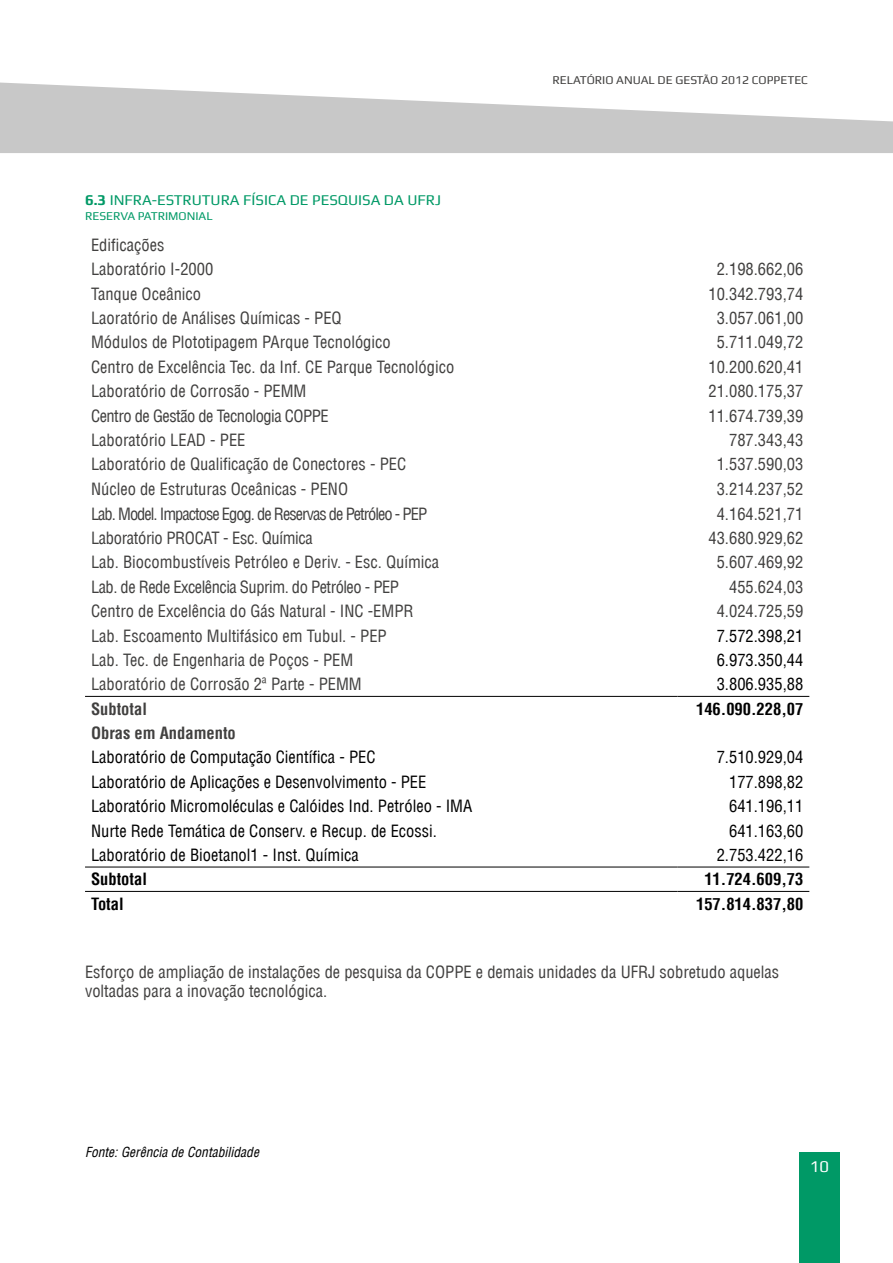
<style>
.page{position:relative;width:893px;height:1263px;background:#fff}
.page>*{position:absolute;margin:0;border:0;box-sizing:border-box;transform-origin:0 0}
.t1{font:condensed 16.5px/24.3px "Helvetica LT";color:#41403f}
.t2{font:condensed 16.5px "Helvetica LT";color:#000}
.t3{font:condensed 16.5px "Helvetica LT";letter-spacing:-.03em;color:#41403f}
.t4{font:700 condensed 16.5px "Helvetica LT";color:#000}
.t5{font:condensed 16.5px "Helvetica LT";letter-spacing:-.06em;color:#41403f}
.t6{font:condensed 16.5px "Helvetica LT";letter-spacing:-.02em;color:#41403f}
.t7{font:700 condensed 16.5px "Helvetica LT";color:#41403f}
.t8{font:16.5px "Play";color:#fff}
.t9{font:15px "Play";color:#096}
.t10{font:italic condensed 13.5px "Helvetica LT";color:#000}
.t11{font:12px "Play";color:#41403f}
.t12{font:12px "Play";color:#096}
.s1{font-weight:700}
</style>
<div class="page">
<div style="left:799px;top:1152px;width:41px;height:111px;background:#096"></div>
<svg style="left:0;top:82px;width:893px;height:71px;fill:#c8c8c8"></svg>
<hr style="left:85px;top:891px;width:592px;height:1px;background:#000">
<hr style="left:677px;top:891px;width:132px;height:1px;background:#000">
<hr style="left:85px;top:696px;width:592px;height:1px;background:#000">
<hr style="left:677px;top:696px;width:132px;height:1px;background:#000">
<hr style="left:85px;top:867px;width:592px;height:1px;background:#000">
<hr style="left:677px;top:867px;width:132px;height:1px;background:#000">
<p class="t9" style="left:85px;top:191px;width:356px"><span class="s1">6.3</span> INFRA-ESTRUTURA FÍSI CA DE PESQUI SA DA U FRJ</p>
<p class="t12" style="left:85px;top:209px;width:129px">RESERVAPATRI MONIAL</p>
<p class="t1" style="left:91px;top:233px;width:124px">Edificações<br>Laboratório I-2000</p>
<p class="t11" style="left:552px;top:72px;width:257px">RELATÓRIO ANUAL DE GESTÃO 2012 COPPETEC</p>
<p class="t1" style="left:717px;top:257px;width:88px">2.198.662,06</p>
<p class="t1" style="left:91px;top:281px;width:112px">Tanque Oceânico</p>
<p class="t1" style="left:708px;top:281px;width:96px">10.342.793,74</p>
<p class="t1" style="left:91px;top:306px;width:252px">Laoratório de Análises Químicas - PEQ</p>
<p class="t1" style="left:717px;top:306px;width:88px">3.057.061,00</p>
<p class="t1" style="left:91px;top:330px;width:301px">Módulos de Plototipagem PArque Tecnológico</p>
<p class="t1" style="left:717px;top:330px;width:88px">5.711.049,72</p>
<p class="t1" style="left:91px;top:355px;width:365px">Centro de Excelência Tec. da Inf. CE Parque Tecnológico</p>
<p class="t1" style="left:708px;top:355px;width:96px">10.200.620,41</p>
<p class="t1" style="left:91px;top:379px;width:217px">Laboratório de Corrosão - PEMM</p>
<p class="t1" style="left:708px;top:379px;width:96px">21.080.175,37</p>
<p class="t3" style="left:91px;top:405px;width:239px">Centro de Gestão de Tecnologia COPPE</p>
<p class="t1" style="left:708px;top:403px;width:96px">11.674.739,39</p>
<p class="t1" style="left:91px;top:428px;width:156px">Laboratório LEAD - PEE</p>
<p class="t1" style="left:729px;top:428px;width:76px">787.343,43</p>
<p class="t1" style="left:91px;top:452px;width:317px">Laboratório de Qualificação de Conectores - PEC</p>
<p class="t1" style="left:717px;top:452px;width:88px">1.537.590,03</p>
<p class="t1" style="left:91px;top:477px;width:259px">Núcleo de Estruturas Oceânicas - PENO</p>
<p class="t1" style="left:717px;top:477px;width:88px">3.214.237,52</p>
<p class="t5" style="left:91px;top:503px;width:338px">Lab. Model. Impactose Egog. de Reservas de Petróleo - PEP</p>
<p class="t1" style="left:717px;top:501px;width:88px">4.164.521,71</p>
<p class="t6" style="left:91px;top:528px;width:223px">Laboratório PROCAT - Esc. Química</p>
<p class="t1" style="left:708px;top:526px;width:96px">43.680.929,62</p>
<p class="t1" style="left:91px;top:550px;width:350px">Lab. Biocombustíveis Petróleo e Deriv. - Esc. Química</p>
<p class="t1" style="left:717px;top:550px;width:88px">5.607.469,92</p>
<p class="t3" style="left:91px;top:576px;width:309px">Lab. de Rede Excelência Suprim. do Petróleo - PEP</p>
<p class="t1" style="left:729px;top:574px;width:76px">455.624,03</p>
<p class="t1" style="left:91px;top:599px;width:324px">Centro de Excelência do Gás Natural - INC -EMPR</p>
<p class="t1" style="left:717px;top:599px;width:88px">4.024.725,59</p>
<p class="t1" style="left:91px;top:623px;width:297px">Lab. Escoamento Multifásico em Tubul. - PEP</p>
<p class="t2" style="left:717px;top:625px;width:88px">7.572.398,21</p>
<p class="t1" style="left:91px;top:648px;width:264px">Lab. Tec. de Engenharia de Poços - PEM</p>
<p class="t2" style="left:717px;top:650px;width:88px">6.973.350,44</p>
<p class="t1" style="left:91px;top:672px;width:272px">Laboratório de Corrosão 2ª Parte - PEMM</p>
<p class="t2" style="left:717px;top:674px;width:88px">3.806.935,88</p>
<p class="t7" style="left:91px;top:698px;width:57px">Subtotal</p>
<p class="t4" style="left:696px;top:698px;width:109px">146.090.228,07</p>
<p class="t7" style="left:91px;top:723px;width:146px">Obras em Andamento</p>
<p class="t2" style="left:91px;top:747px;width:286px">Laboratório de Computação Científica - PEC</p>
<p class="t2" style="left:717px;top:747px;width:88px">7.510.929,04</p>
<p class="t2" style="left:91px;top:771px;width:337px">Laboratório de Aplicações e Desenvolvimento - PEE</p>
<p class="t2" style="left:729px;top:771px;width:76px">177.898,82</p>
<p class="t2" style="left:91px;top:796px;width:383px">Laboratório Micromoléculas e Calóides Ind. Petróleo - IMA</p>
<p class="t2" style="left:729px;top:796px;width:76px">641.196,11</p>
<p class="t2" style="left:91px;top:820px;width:347px">Nurte Rede Temática de Conserv. e Recup. de Ecossi.</p>
<p class="t2" style="left:729px;top:820px;width:76px">641.163,60</p>
<p class="t2" style="left:91px;top:844px;width:269px">Laboratório de Bioetanol1 - Inst. Química</p>
<p class="t2" style="left:717px;top:844px;width:88px">2.753.422,16</p>
<p class="t4" style="left:91px;top:869px;width:57px">Subtotal</p>
<p class="t4" style="left:704px;top:869px;width:100px">11.724.609,73</p>
<p class="t4" style="left:91px;top:893px;width:34px">Total</p>
<p class="t4" style="left:696px;top:893px;width:109px">157.814.837,80</p>
<p class="t1" style="left:85px;top:961px;width:696px;line-height:19.8px">Esforço de ampliação de instalações de pesquisa da COPPE e demais unidades da UFRJ sobretudo aquelas voltadas para a inovação tecnológica.</p>
<p class="t10" style="left:85px;top:1143px;width:175px">Fonte: Gerência de Contabilidade</p>
<p class="t8" style="left:810px;top:1157px;width:21px">10</p>
</div>
